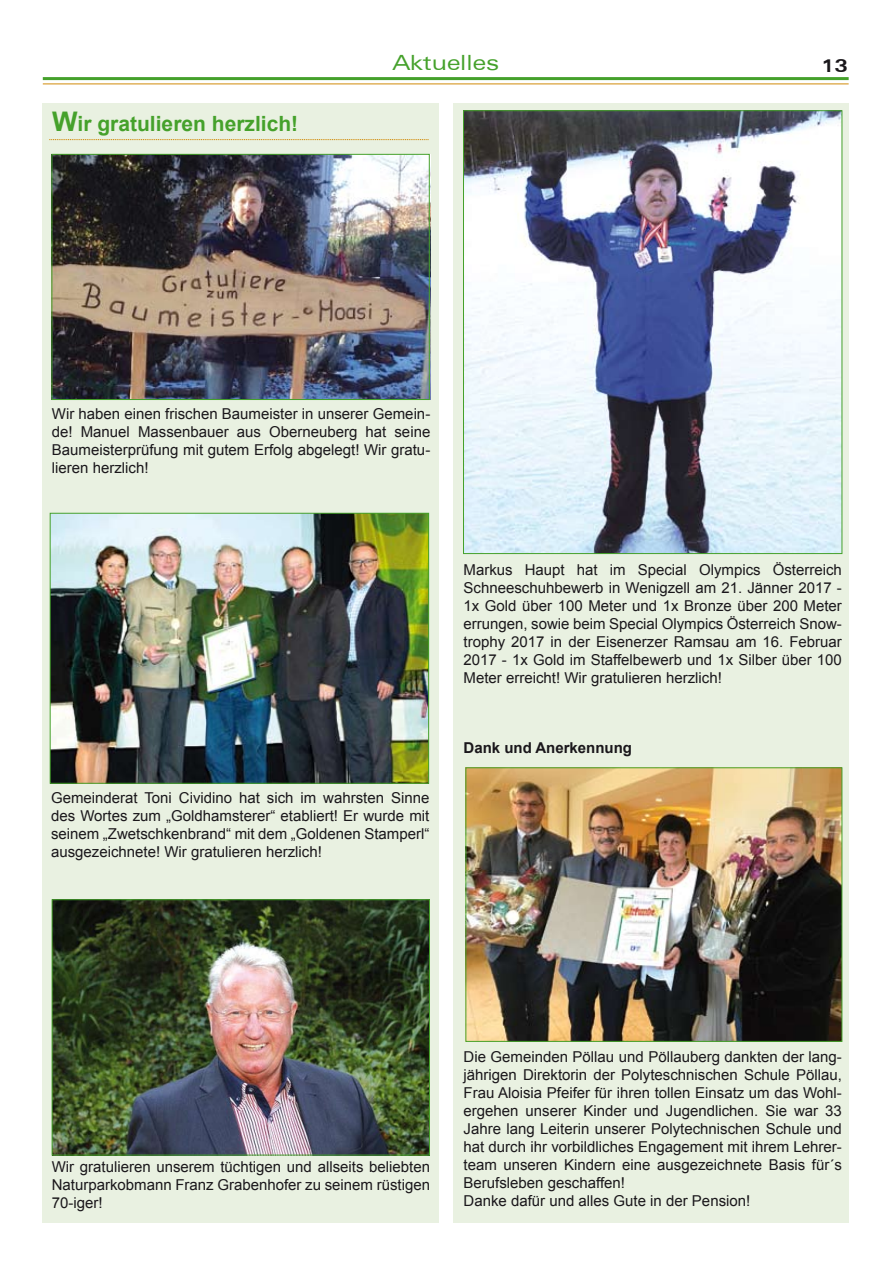
<style>
.page{position:relative;width:893px;height:1263px;background:#fff}
.page>*{position:absolute;margin:0;border:0;box-sizing:border-box;transform-origin:0 0}
.t1{font:700 21px "Arial";color:#45a12b}
.t2{font:expanded 21px "Zurich BT";color:#45a12b}
.t3{font:700 expanded 18px "Zurich BT";color:#1a171b}
.t4{font:15px/18px "Arial";color:#1a171b;text-align:justify}
.t5{font:700 15px "Arial";color:#1a171b}
.s1{font-size:27px}
</style>
<div class="page">
<div style="left:42px;top:103px;width:397px;height:1119px;background:#e9f1e1"></div>
<div style="left:453px;top:103px;width:396px;height:1119px;background:#e9f1e1"></div>
<hr style="left:43px;top:84px;width:806px;height:1px;background:#d18b0a">
<hr style="left:43px;top:77px;width:806px;height:3px;background:#45a12b">
<svg style="left:49px;top:139px;width:380px;height:1px"></svg>
<img style="left:54px;top:154px;width:376px;height:245px">
<div style="left:52px;top:154px;width:377px;height:246px;border:1px solid #45a12b"></div>
<img style="left:52px;top:515px;width:375px;height:266px">
<div style="left:50px;top:513px;width:379px;height:270px;border:1px solid #45a12b"></div>
<img style="left:465px;top:113px;width:375px;height:439px">
<img style="left:54px;top:901px;width:374px;height:252px">
<div style="left:52px;top:899px;width:378px;height:256px;border:1px solid #45a12b"></div>
<img style="left:468px;top:770px;width:372px;height:269px">
<h1 class="t1" style="left:52px;top:110px;width:248px"><span class="s1">W</span>ir gratulieren herzlich!</h1>
<h1 class="t2" style="left:392px;top:50px;width:108px">Aktuelles</h1>
<p class="t3" style="left:821px;top:55px;width:28px">13</p>
<p class="t4" style="left:52px;top:405px;width:380px">Wir haben einen frischen Baumeister in unserer Gemein&shy;de! Manuel Massenbauer aus Oberneuberg hat seine Baumeisterprüfung mit gutem Erfolg abgelegt! Wir gratu&shy;lieren herzlich!</p>
<p class="t4" style="left:51px;top:789px;width:380px">Gemeinderat Toni Cividino hat sich im wahrsten Sinne des Wortes zum „Goldhamsterer“ etabliert! Er wurde mit seinem „Zwetschkenbrand“ mit dem „Goldenen Stamperl“ ausgezeichnete! Wir gratulieren herzlich!</p>
<p class="t4" style="left:463px;top:561px;width:380px">Markus Haupt hat im Special Olympics Österreich Schneeschuhbewerb in Wenigzell am 21. Jänner 2017 - 1x Gold über 100 Meter und 1x Bronze über 200 Meter errungen, sowie beim Special Olympics Österreich Snow&shy;trophy 2017 in der Eisenerzer Ramsau am 16. Februar 2017 - 1x Gold im Staffelbewerb und 1x Silber über 100<br>Meter erreicht! Wir gratulieren herzlich!</p>
<p class="t5" style="left:463px;top:737px;width:170px">Dank und Anerkennung</p>
<p class="t4" style="left:52px;top:1157px;width:380px">Wir gratulieren unserem tüchtigen und allseits beliebten Naturparkobmann Franz Grabenhofer zu seinem rüstigen 70-iger!</p>
<p class="t4" style="left:463px;top:1048px;width:380px;text-align:left">Die Gemeinden Pöllau und Pöllauberg dankten der lang&shy;jährigen Direktorin der Polyteschnischen Schule Pöllau, Frau Aloisia Pfeifer für ihren tollen Einsatz um das Wohl&shy;ergehen unserer Kinder und Jugendlichen. Sie war 33<br>Jahre lang Leiterin unserer Polytechnischen Schule und hat durch ihr vorbildliches Engagement mit ihrem Lehrer&shy;team unseren Kindern eine ausgezeichnete Basis für´s Berufsleben geschaffen!<br>Danke dafür und alles Gute in der Pension!</p>
</div>
